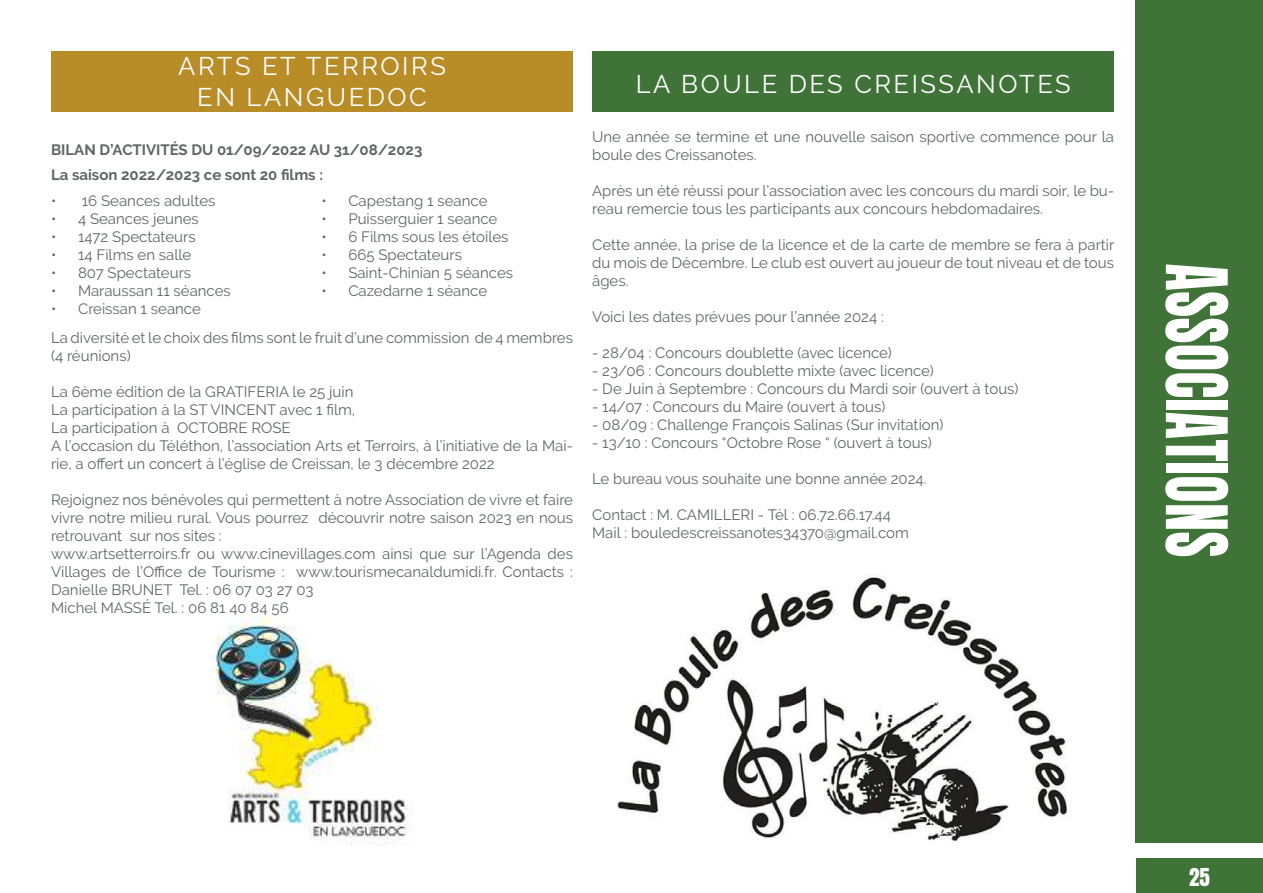
<style>
.page{position:relative;width:1263px;height:893px;background:#fff}
.page>*{position:absolute;margin:0;border:0;box-sizing:border-box;transform-origin:0 0}
.t1{font:72px "Anton";letter-spacing:.01em;color:#fff;scale:.78 1}
.t2{font:25.5px/30.6px "Raleway";letter-spacing:.1em;color:#fff;text-align:center}
.t3{font:21px "Anton";color:#fff}
.t4{font:15px/18px "Raleway";color:#626566}
.t5{font:700 15px/24.6px "Raleway";color:#626566}
</style>
<div class="page">
<div style="left:51px;top:51px;width:522px;height:61px;background:#b88c27"></div>
<img style="left:215px;top:615px;width:198px;height:230px">
<img style="left:616px;top:575px;width:452px;height:266px">
<div style="left:592px;top:51px;width:522px;height:61px;background:#3f7338"></div>
<div style="left:1135px;top:0;width:128px;height:842px;background:#3f7338"></div>
<div style="left:1136px;top:859px;width:127px;height:34px;background:#3f7338"></div>
<h2 class="t2" style="left:178px;top:51px;width:269px">ARTS ET TERROIRS<br>EN LANGUEDOC</h2>
<p class="t5" style="left:51px;top:138px;width:373px">BILAN D’ACTIVITÉS DU 01/09/2022 AU 31/08/2023<br>La saison 2022/2023 ce sont 20 films :</p>
<p class="t4" style="left:51px;top:191px;width:166px">• 16 Seances adultes</p>
<p class="t4" style="left:51px;top:209px;width:149px">• 4 Seances jeunes</p>
<p class="t4" style="left:51px;top:227px;width:146px">• 1472 Spectateurs</p>
<p class="t4" style="left:51px;top:245px;width:142px">• 14 Films en salle</p>
<p class="t4" style="left:51px;top:263px;width:142px">• 807 Spectateurs</p>
<p class="t4" style="left:51px;top:281px;width:181px">• Maraussan 11 séances</p>
<p class="t4" style="left:51px;top:299px;width:151px">• Creissan 1 seance</p>
<p class="t4" style="left:321px;top:191px;width:168px">• Capestang 1 seance</p>
<p class="t4" style="left:321px;top:209px;width:178px">• Puisserguier 1 seance</p>
<p class="t4" style="left:321px;top:227px;width:189px">• 6 Films sous les étoiles</p>
<p class="t4" style="left:321px;top:245px;width:142px">• 665 Spectateurs</p>
<p class="t4" style="left:321px;top:263px;width:193px">• Saint-Chinian 5 séances</p>
<p class="t4" style="left:321px;top:281px;width:167px">• Cazedarne 1 séance</p>
<p class="t4" style="left:51px;top:329px;width:523px">La diversité et le choix des films sont le fruit d’une commission de 4 membres (4 réunions)</p>
<p class="t4" style="left:51px;top:383px;width:523px">La 6ème édition de la GRATIFERIA le 25 juin<br>La participation à la ST VINCENT avec 1 film,<br>La participation à OCTOBRE ROSE<br>A l’occasion du Téléthon, l’association Arts et Terroirs, à l’initiative de la Mai&shy;rie, a offert un concert à l’église de Creissan, le 3 décembre 2022</p>
<p class="t4" style="left:51px;top:491px;width:523px">Rejoignez nos bénévoles qui permettent à notre Association de vivre et faire vivre notre milieu rural. Vous pourrez découvrir notre saison 2023 en nous retrouvant sur nos sites :<br>www.artsetterroirs.fr ou www.cinevillages.com ainsi que sur l’Agenda des Villages de l’Office de Tourisme : www.tourismecanaldumidi.fr. Contacts :<br>Danielle BRUNET Tel. : 06 07 03 27 03<br>Michel MASSÉ Tel. : 06 81 40 84 56</p>
<h2 class="t2" style="left:636px;top:69px;width:436px">LA BOULE DES CREISSANOTES</h2>
<p class="t4" style="left:592px;top:127px;width:523px">Une année se termine et une nouvelle saison sportive commence pour la boule des Creissanotes.</p>
<p class="t4" style="left:592px;top:181px;width:524px">Après un été réussi pour l’association avec les concours du mardi soir, le bu&shy;reau remercie tous les participants aux concours hebdomadaires.</p>
<p class="t4" style="left:592px;top:235px;width:524px;text-align:justify">Cette année, la prise de la licence et de la carte de membre se fera à partir du mois de Décembre. Le club est ouvert au joueur de tout niveau et de tous âges.</p>
<p class="t4" style="left:592px;top:307px;width:293px">Voici les dates prévues pour l’année 2024 :</p>
<p class="t4" style="left:592px;top:343px;width:301px">- 28/04 : Concours doublette (avec licence)</p>
<p class="t4" style="left:592px;top:361px;width:343px">- 23/06 : Concours doublette mixte (avec licence)</p>
<p class="t4" style="left:592px;top:379px;width:428px">- De Juin à Septembre : Concours du Mardi soir (ouvert à tous)</p>
<p class="t4" style="left:592px;top:397px;width:295px">- 14/07 : Concours du Maire (ouvert à tous)</p>
<p class="t4" style="left:592px;top:415px;width:353px">- 08/09 : Challenge François Salinas (Sur invitation)</p>
<p class="t4" style="left:592px;top:433px;width:341px">- 13/10 : Concours “Octobre Rose “ (ouvert à tous)</p>
<p class="t4" style="left:592px;top:469px;width:336px">Le bureau vous souhaite une bonne année 2024.</p>
<p class="t4" style="left:592px;top:505px;width:318px">Contact : M. CAMILLERI - Tél : 06.72.66.17.44<br>Mail : bouledescreissanotes34370@gmail.com</p>
<h1 class="t1" style="left:1233px;top:264px;width:378px;rotate:90deg">ASSOCIATIONS</h1>
<h3 class="t3" style="left:1189px;top:866px;width:22px">25</h3>
</div>
